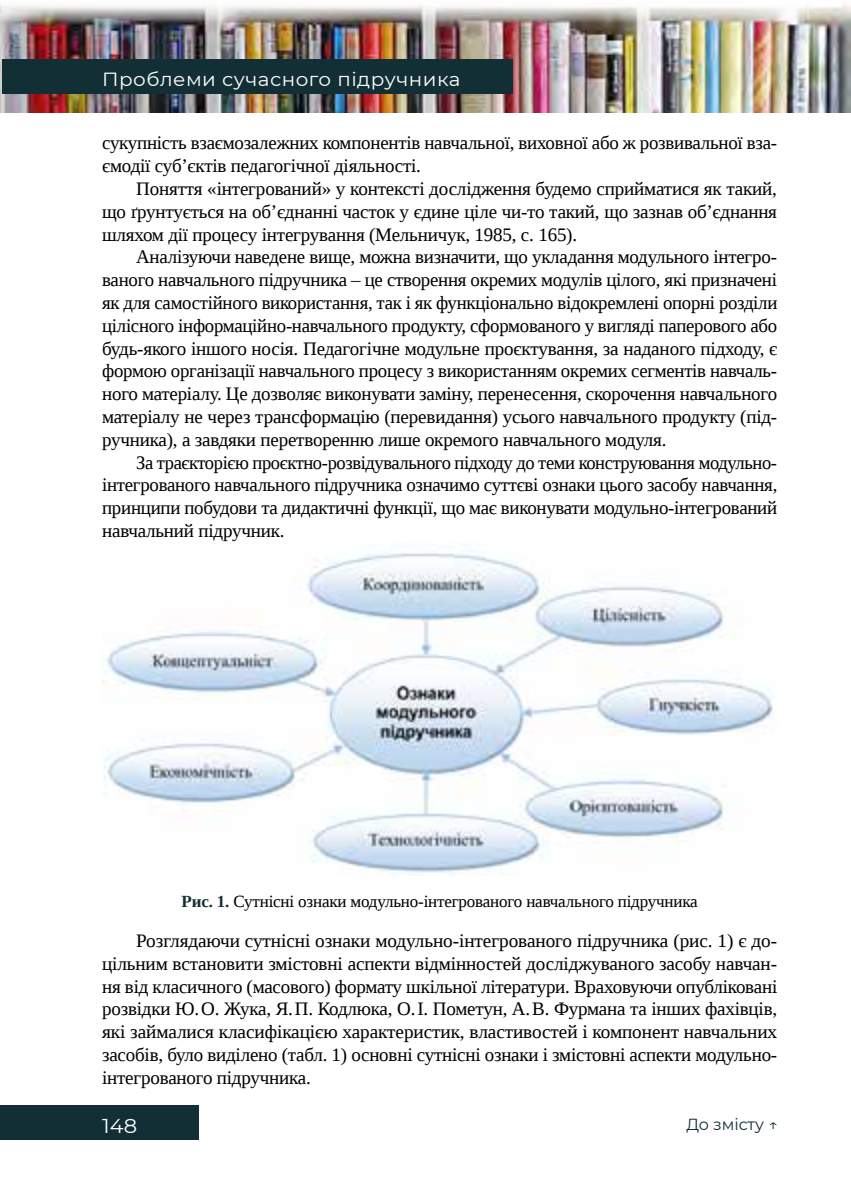
<style>
.page{position:relative;width:851px;height:1191px;background:#fff}
.page>*{position:absolute;margin:0;border:0;box-sizing:border-box;transform-origin:0 0}
.t1{font:20px "Montserrat";color:#fff;scale:1.05 1}
.t2{font:19px/22.8px "Liberation Serif";letter-spacing:-.01em;color:#000;text-align:justify}
.t3{font:19px "Montserrat";letter-spacing:.025em;color:#fff;scale:1.05 1}
.t4{font:17px "Liberation Serif";letter-spacing:-.01em;color:#000}
.t5{font:16px "Montserrat";color:#122f35}
.s1{font-weight:700;color:#122f35}
</style>
<div class="page">
<img style="left:0;top:4px;width:850px;height:109px">
<div style="left:2px;top:60px;width:510px;height:34px;background:#122f35"></div>
<div style="left:0;top:1106px;width:198px;height:34px;background:#122f35"></div>
<img style="left:102px;top:550px;width:672px;height:325px">
<p class="t3" style="left:102px;top:66px;width:343px">Проблеми сучасного підручника</p>
<p class="t2" style="left:102px;top:131px;width:676px">сукупність взаємозалежних компонентів навчальної, виховної або ж розвивальної вза&shy;ємодії суб’єктів педагогічної діяльності.</p>
<p class="t2" style="left:102px;top:177px;width:676px;text-indent:34px">Поняття «інтегрований» у контексті дослідження будемо сприйматися як такий, що ґрунтується на об’єднанні часток у єдине ціле чи-то такий, що зазнав об’єднання шляхом дії процесу інтегрування (Мельничук, 1985, с. 165).</p>
<p class="t2" style="left:102px;top:245px;width:676px;text-indent:34px">Аналізуючи наведене вище, можна визначити, що укладання модульного інтегро&shy;ваного навчального підручника – це створення окремих модулів цілого, які призначені як для самостійного використання, так і як функціонально відокремлені опорні розділи цілісного інформаційно-навчального продукту, сформованого у вигляді паперового або будь-якого іншого носія. Педагогічне модульне проєктування, за наданого підходу, є формою організації навчального процесу з використанням окремих сегментів навчаль&shy;ного матеріалу. Це дозволяє виконувати заміну, перенесення, скорочення навчального матеріалу не через трансформацію (перевидання) усього навчального продукту (під&shy;ручника), а завдяки перетворенню лише окремого навчального модуля.</p>
<p class="t2" style="left:102px;top:451px;width:676px;text-indent:34px">За траєкторією проєктно-розвідувального підходу до теми конструювання модульно&shy;інтегрованого навчального підручника означимо суттєві ознаки цього засобу навчання, принципи побудови та дидактичні функції, що має виконувати модульно-інтегрований навчальний підручник.</p>
<p class="t4" style="left:181px;top:890px;width:518px"><span class="s1">Рис. 1.</span> Сутнісні ознаки модульно-інтегрованого навчального підручника</p>
<p class="t2" style="left:102px;top:929px;width:676px;text-indent:34px">Розглядаючи сутнісні ознаки модульно-інтегрованого підручника (рис. 1) є до&shy;цільним встановити змістовні аспекти відмінностей досліджуваного засобу навчан&shy;ня від класичного (масового) формату шкільної літератури. Враховуючи опубліковані розвідки Ю.О. Жука, Я.П. Кодлюка, О.І. Пометун, А.В. Фурмана та інших фахівців, які займалися класифікацією характеристик, властивостей і компонент навчальних засобів, було виділено (табл. 1) основні сутнісні ознаки і змістовні аспекти модульно&shy;інтегрованого підручника.</p>
<p class="t5" style="left:686px;top:1113px;width:93px">До змісту ↑</p>
<p class="t1" style="left:102px;top:1111px;width:35px">148</p>
</div>
